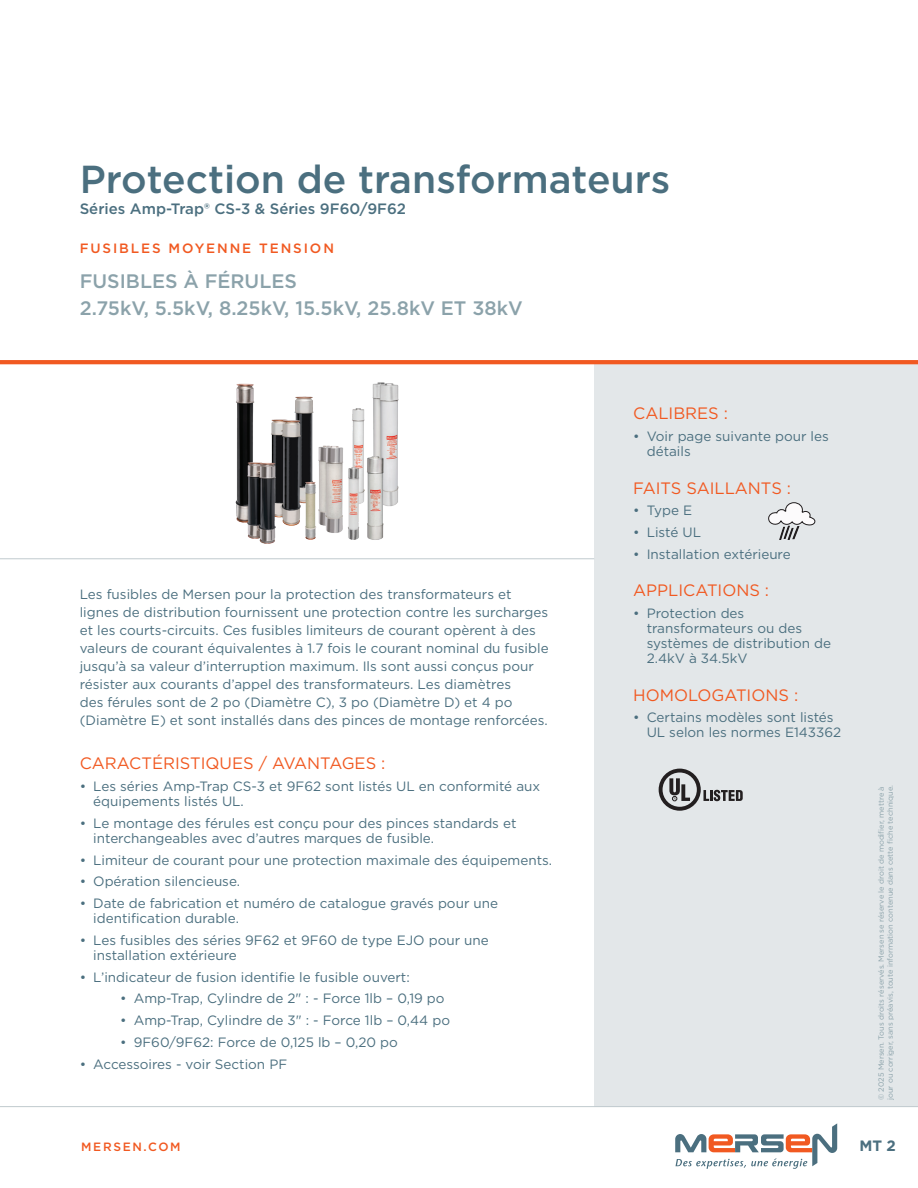
<style>
.page{position:relative;width:918px;height:1188px;background:#fff}
.page>*{position:absolute;margin:0;border:0;box-sizing:border-box;transform-origin:0 0}
.NEW_Product_MSL_Page_1{font:500 39px "Gotham";color:#4b6f7f}
.NEW_Product_type{font:500 19.5px "Gotham";color:#8ba2aa}
.NEW_Subhead{font:16.5px "Gotham";color:#f15921}
.NEW_Product_MSL_Description{font:500 15px "Gotham";color:#4b6f7f}
.t1{font:700 15px "Gotham";color:#4b6f7f}
.NEW_Text{font:13.5px/15px "Gotham";color:#4b6f7f}
.NEW_Product_group{font:500 13.5px "Gotham";letter-spacing:.14em;color:#f15921}
.t2{font:500 12px "Gotham";letter-spacing:.14em;color:#f15921}
.t3{font:7.5px/9px "Gotham";color:#8ba2aa}
</style>
<div class="page">
<div style="left:594px;top:364px;width:324px;height:743px;background:#e3e7e9"></div>
<hr style="left:0;top:360px;width:918px;height:4px;background:#f15921">
<hr style="left:0;top:1106px;width:918px;height:1px;background:#c0cace">
<hr style="left:0;top:558px;width:594px;height:1px;background:#c0cace">
<svg style="left:675px;top:1123px;width:162px;height:46px"></svg>
<svg style="left:659px;top:769px;width:84px;height:42px"></svg>
<svg style="left:768px;top:502px;width:47px;height:38px"></svg>
<img style="left:235px;top:382px;width:164px;height:162px">
<p class="NEW_Product_MSL_Page_1" style="left:80px;top:154px;width:592px">Protection de transformateurs</p>
<p class="NEW_Product_MSL_Description" style="left:80px;top:199px;width:328px">Séries Amp-Trap® CS-3 &amp; Séries 9F60/9F62</p>
<p class="NEW_Product_group" style="left:80px;top:240px;width:256px">FUSIBLES MOYENNE TENSION</p>
<p class="NEW_Product_type" style="left:80px;top:268px;width:219px">FUSIBLES À FÉRULES</p>
<p class="NEW_Product_type" style="left:80px;top:295px;width:444px">2.75kV, 5.5kV, 8.25kV, 15.5kV, 25.8kV ET 38kV</p>
<p class="NEW_Text" style="left:80px;top:585px;width:470px;line-height:18px">Les fusibles de Mersen pour la protection des transformateurs et lignes de distribution fournissent une protection contre les surcharges et les courts-circuits. Ces fusibles limiteurs de courant opèrent à des valeurs de courant équivalentes à 1.7 fois le courant nominal du fusible jusqu’à sa valeur d’interruption maximum. Ils sont aussi conçus pour résister aux courants d’appel des transformateurs. Les diamètres<br>des férules sont de 2 po (Diamètre C), 3 po (Diamètre D) et 4 po (Diamètre E) et sont installés dans des pinces de montage renforcées.</p>
<p class="NEW_Subhead" style="left:80px;top:753px;width:307px">CARACTÉRISTIQUES / AVANTAGES :</p>
<p class="NEW_Text" style="left:93px;top:779px;width:449px;text-indent:-14px">• Les séries Amp-Trap CS-3 et 9F62 sont listés UL en conformité aux équipements listés UL.</p>
<p class="NEW_Text" style="left:93px;top:815px;width:425px;text-indent:-14px">• Le montage des férules est conçu pour des pinces standards et interchangeables avec d’autres marques de fusible.</p>
<p class="NEW_Text" style="left:80px;top:852px;width:474px">• Limiteur de courant pour une protection maximale des équipements.</p>
<p class="NEW_Text" style="left:80px;top:874px;width:162px">• Opération silencieuse.</p>
<p class="NEW_Text" style="left:93px;top:896px;width:406px;text-indent:-14px">• Date de fabrication et numéro de catalogue gravés pour une identification durable.</p>
<p class="NEW_Text" style="left:93px;top:932px;width:397px;text-indent:-14px">• Les fusibles des séries 9F62 et 9F60 de type EJO pour une installation extérieure</p>
<p class="NEW_Text" style="left:80px;top:969px;width:332px">• L’indicateur de fusion identifie le fusible ouvert:</p>
<p class="NEW_Text" style="left:120px;top:991px;width:326px">• Amp-Trap, Cylindre de 2" : - Force 1lb – 0,19 po</p>
<p class="NEW_Text" style="left:120px;top:1013px;width:331px">• Amp-Trap, Cylindre de 3" : - Force 1lb – 0,44 po</p>
<p class="NEW_Text" style="left:120px;top:1034px;width:279px">• 9F60/9F62: Force de 0,125 lb – 0,20 po</p>
<p class="NEW_Text" style="left:80px;top:1056px;width:209px">• Accessoires - voir Section PF</p>
<p class="NEW_Subhead" style="left:633px;top:403px;width:96px">CALIBRES :</p>
<p class="NEW_Text" style="left:647px;top:428px;width:184px;text-indent:-14px">• Voir page suivante pour les détails</p>
<p class="NEW_Subhead" style="left:633px;top:477px;width:159px">FAITS SAILLANTS :</p>
<p class="NEW_Text" style="left:633px;top:503px;width:61px">• Type E</p>
<p class="NEW_Text" style="left:633px;top:524px;width:69px">• Listé UL</p>
<p class="NEW_Text" style="left:633px;top:546px;width:159px">• Installation extérieure</p>
<p class="NEW_Subhead" style="left:633px;top:580px;width:137px">APPLICATIONS :</p>
<p class="NEW_Text" style="left:647px;top:605px;width:186px;text-indent:-14px">• Protection des transformateurs ou des systèmes de distribution de<br>2.4kV à 34.5kV</p>
<p class="NEW_Subhead" style="left:633px;top:684px;width:166px">HOMOLOGATIONS :</p>
<p class="NEW_Text" style="left:647px;top:710px;width:196px;text-indent:-14px">• Certains modèles sont listés<br>UL selon les normes E143362</p>
<p class="t3" style="left:876px;top:1100px;width:317px;rotate:-90deg">© 2025 Mersen. Tous droits réservés. Mersen se réserve le droit de modifier, mettre à jour ou corriger, sans préavis, toute information contenue dans cette fiche technique.</p>
<p class="t2" style="left:81px;top:1139px;width:101px">MERSEN.COM</p>
<p class="t1" style="left:859px;top:1136px;width:38px">MT 2</p>
</div>
